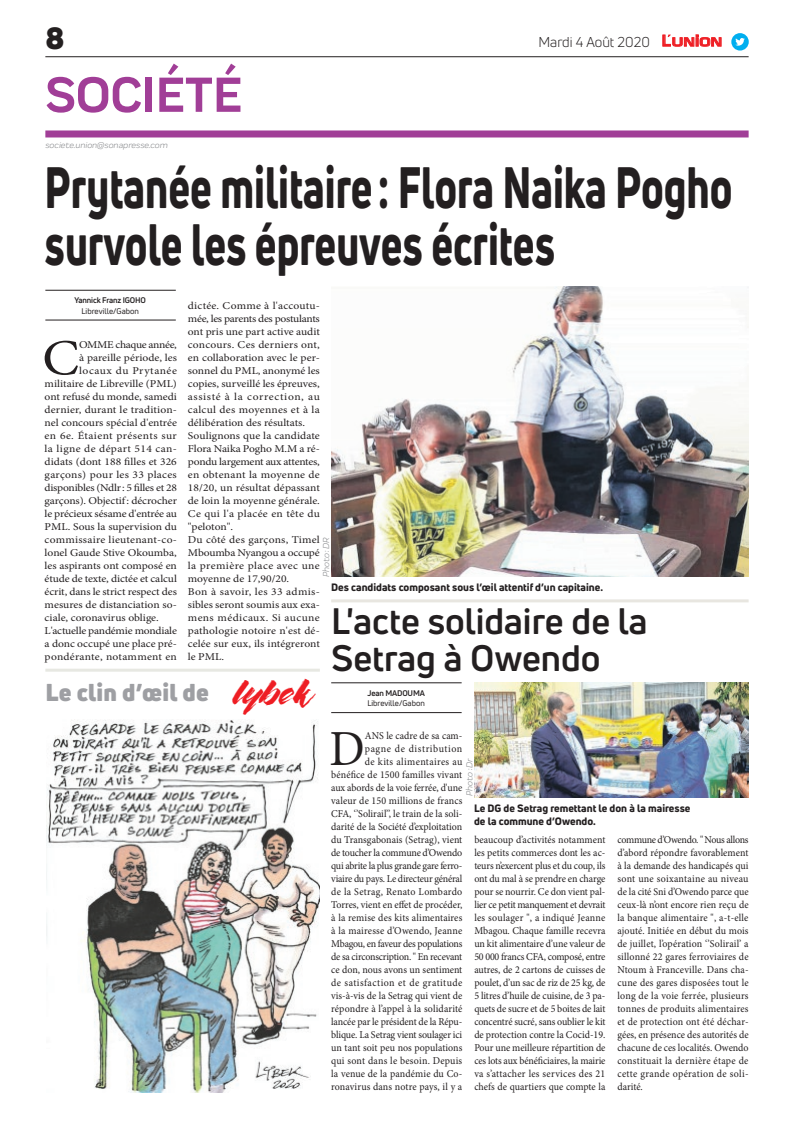
<style>
.page{position:relative;width:794px;height:1129px;background:#fff}
.page>*{position:absolute;margin:0;border:0;box-sizing:border-box;transform-origin:0 0}
.t1{font:800 57px/57px "Uni Neue";color:#231f20;scale:.72 1}
.t2{font:700 51px "Praktika";color:#a13e97}
.t3{font:50.5px "Minion Pro";color:#231f20;scale:1.1 1}
.t4{font:50.5px "Minion Pro";color:#231f20;scale:.95 1}
.t5{font:700 36px/37px "Uni Neue";color:#231f20}
.t6{font:900 30px "Uni Neue";color:#231f20}
.t7{font:900 23.9px "Uni Neue";letter-spacing:.01em;color:#9e9fa3}
.t8{font:14px "Uni Neue";color:#231f20}
.t9{font:10.5px/13px "Minion Pro";color:#231f20;text-align:justify;scale:.95 1}
.t10{font:10.5px/13px "Minion Pro";color:#231f20;scale:1.1 1}
.t11{font:800 10.5px/12.6px "Uni Neue";color:#231f20}
.t12{font:10.5px "Minion Pro";letter-spacing:.02em;color:#231f20;scale:1.1 1}
.t13{font:10.5px "Minion Pro";letter-spacing:-.02em;color:#231f20;scale:1.1 1}
.t14{font:10.5px "Minion Pro";letter-spacing:.035em;color:#231f20;scale:1.1 1}
.t15{font:10.5px "Minion Pro";letter-spacing:.025em;color:#231f20;scale:1.1 1}
.t16{font:10.5px "Minion Pro";letter-spacing:.03em;color:#231f20;scale:1.1 1}
.t17{font:10.5px "Minion Pro";letter-spacing:-.03em;color:#231f20;scale:1.1 1}
.t18{font:10.5px "Minion Pro";letter-spacing:.045em;color:#231f20;scale:1.1 1}
.t19{font:italic 9px "Praktika";color:#818386}
.t20{font:8px "Uni Neue";color:#231f20}
.t21{font:700 8px "Uni Neue";letter-spacing:-.02em;color:#231f20}
.s1{font-family:"Eurostile";font-weight:600;font-size:14.9px;color:#ee1d23}
.s2{font-family:"Eurostile";font-weight:600;font-size:11.4px;color:#ee1d23}
.s3{font-family:"The Flower City";font-weight:400;font-size:37.7px;color:#ee1d23}
</style>
<div class="page">
<hr style="left:45px;top:56px;width:703px;height:1px;background:#231f20">
<div style="left:45px;top:130px;width:703px;height:7px;background:#a13e97"></div>
<svg style="left:662px;top:34px;width:60px;height:13px"></svg>
<div style="left:731px;top:33px;width:17px;height:18px;background:#00aeef;border-radius:50%"></div>
<svg style="left:735px;top:38px;width:10px;height:8px"></svg>
<hr style="left:45px;top:668px;width:275px;height:3px;background:#e7e8e2">
<img style="left:46px;top:719px;width:274px;height:372px">
<hr style="left:45px;top:319px;width:131px;height:1px;background:#231f20">
<hr style="left:45px;top:290px;width:131px;height:1px;background:#231f20">
<img style="left:331px;top:286px;width:417px;height:290px">
<hr style="left:331px;top:712px;width:130px;height:1px;background:#231f20">
<hr style="left:331px;top:682px;width:130px;height:1px;background:#231f20">
<img style="left:474px;top:682px;width:274px;height:115px">
<hr style="left:331px;top:599px;width:417px;height:3px;background:#e8e6e0">
<h3 class="t6" style="left:45px;top:17px;width:21px">8</h3>
<h2 class="t2" style="left:45px;top:54px;width:198px">SOCIÉTÉ</h2>
<p class="t19" style="left:45px;top:139px;width:124px">societe.union@sonapresse.com</p>
<h3 class="t8" style="left:538px;top:33px;width:185px">Mardi 4 Août 2020 <span class="s1">L</span><span class="s2">UNION</span></h3>
<h1 class="t1" style="left:45px;top:158px;width:957px">Prytanée militaire: Flora Naika Pogho survole les épreuves écrites</h1>
<p class="t21" style="left:75px;top:295px;width:73px">Yannick Franz IGOHO</p>
<p class="t20" style="left:82px;top:306px;width:59px">Libreville/Gabon</p>
<p class="t10" style="left:188px;top:299px;width:121px">dictée. Comme à l'accoutu&shy;mée, les parents des postulants ont pris une part active audit concours. Ces derniers ont, en collaboration avec le per&shy;sonnel du PML, anonymé les copies, surveillé les épreuves, assisté à la correction, au calcul des moyennes et à la délibération des résultats.<br>Soulignons que la candidate<br>Flora Naika Pogho M.M a ré&shy;pondu largement aux attentes, en obtenant la moyenne de<br>18/20, un résultat dépassant de loin la moyenne générale.<br>Ce qui l'a placée en tête du "peloton".<br>Du côté des garçons, Timel<br>Mboumba Nyangou a occupé la première place avec une moyenne de 17,90/20.<br>Bon à savoir, les 33 admis&shy;sibles seront soumis aux exa&shy;mens médicaux. Si aucune pathologie notoire n'est dé&shy;celée sur eux, ils intégreront le PML.</p>
<h3 class="t3" style="left:42px;top:324px;width:35px">C</h3>
<p class="t17" style="left:79px;top:338px;width:90px">OMME chaque année,</p>
<p class="t10" style="left:79px;top:351px;width:90px">à pareille période, les</p>
<p class="t18" style="left:79px;top:364px;width:90px">locaux du Prytanée</p>
<p class="t10" style="left:45px;top:377px;width:122px">militaire de Libreville (PML)</p>
<p class="t10" style="left:45px;top:390px;width:122px">ont refusé du monde, samedi</p>
<p class="t10" style="left:45px;top:403px;width:122px">dernier, durant le tradition-</p>
<p class="t10" style="left:45px;top:416px;width:122px">nel concours spécial d'entrée</p>
<p class="t14" style="left:45px;top:429px;width:122px">en 6e. Étaient présents sur</p>
<p class="t16" style="left:45px;top:442px;width:122px">la ligne de départ 514 can-</p>
<p class="t10" style="left:45px;top:455px;width:122px">didats (dont 188 filles et 326</p>
<p class="t15" style="left:45px;top:468px;width:122px">garçons) pour les 33 places</p>
<p class="t13" style="left:45px;top:481px;width:122px">disponibles (Ndlr: 5 filles et 28</p>
<p class="t10" style="left:45px;top:494px;width:122px">garçons). Objectif: décrocher</p>
<p class="t10" style="left:45px;top:507px;width:122px">le précieux sésame d'entrée au</p>
<p class="t10" style="left:45px;top:520px;width:122px">PML. Sous la supervision du</p>
<p class="t12" style="left:45px;top:533px;width:122px">commissaire lieutenant-co-</p>
<p class="t10" style="left:45px;top:546px;width:122px">lonel Gaude Stive Okoumba,</p>
<p class="t10" style="left:45px;top:559px;width:122px">les aspirants ont composé en</p>
<p class="t10" style="left:45px;top:572px;width:122px">étude de texte, dictée et calcul</p>
<p class="t10" style="left:45px;top:585px;width:122px">écrit, dans le strict respect des</p>
<p class="t10" style="left:45px;top:598px;width:122px">mesures de distanciation so-</p>
<p class="t10" style="left:45px;top:611px;width:105px">ciale, coronavirus oblige.</p>
<p class="t10" style="left:45px;top:624px;width:122px">L'actuelle pandémie mondiale</p>
<p class="t10" style="left:45px;top:637px;width:122px">a donc occupé une place pré-</p>
<p class="t12" style="left:45px;top:650px;width:122px">pondérante, notamment en</p>
<p class="t19" style="left:320px;top:577px;width:41px;rotate:-90deg">Photo : DR</p>
<p class="t11" style="left:331px;top:580px;width:273px">Des candidats composant sous l’œil attentif d’un capitaine.</p>
<h3 class="t5" style="left:331px;top:602px;width:318px">L'acte solidaire de la<br>Setrag à Owendo</h3>
<p class="t21" style="left:367px;top:687px;width:59px">Jean MADOUMA</p>
<p class="t20" style="left:367px;top:698px;width:59px">Libreville/Gabon</p>
<h3 class="t7" style="left:45px;top:675px;width:265px">Le clin d’œil de <span class="s3">lybek</span></h3>
<p class="t9" style="left:331px;top:728px;width:140px;text-align:right">ANS le cadre de sa cam-<br>pagne de distribution<br>de kits alimentaires au bénéfice de 1500 familles vivant aux abords de la voie ferrée, d'une valeur de 150 millions de francs<br>CFA, ‘’Solirail’’, le train de la soli&shy;darité de la Société d’exploitation du Transgabonais (Setrag), vient de toucher la commune d’Owendo qui abrite la plus grande gare ferro&shy;viaire du pays. Le directeur général de la Setrag, Renato Lombardo<br>Torres, vient en effet de procéder, à la remise des kits alimentaires à la mairesse d’Owendo, Jeanne<br>Mbagou, en faveur des populations de sa circonscription. " En recevant ce don, nous avons un sentiment de satisfaction et de gratitude vis-à-vis de la Setrag qui vient de répondre à l’appel à la solidarité lancée par le président de la Répu&shy;blique. La Setrag vient soulager ici un tant soit peu nos populations qui sont dans le besoin. Depuis la venue de la pandémie du Co&shy;ronavirus dans notre pays, il y a</p>
<h3 class="t4" style="left:330px;top:714px;width:39px">D</h3>
<p class="t19" style="left:463px;top:795px;width:39px;rotate:-90deg">Photo : Dr</p>
<p class="t11" style="left:474px;top:801px;width:218px">Le DG de Setrag remettant le don à la mairesse de la commune d’Owendo.</p>
<p class="t9" style="left:474px;top:832px;width:140px">beaucoup d’activités notamment les petits commerces dont les ac&shy;teurs n’exercent plus et du coup, ils ont du mal à se prendre en charge pour se nourrir. Ce don vient pal&shy;lier ce petit manquement et devrait les soulager ", a indiqué Jeanne Mbagou. Chaque famille recevra un kit alimentaire d’une valeur de 50 000 francs CFA, composé, entre autres, de 2 cartons de cuisses de poulet, d’un sac de riz de 25 kg, de 5 litres d’huile de cuisine, de 3 pa&shy;quets de sucre et de 5 boites de lait concentré sucré, sans oublier le kit de protection contre la Cocid-19.<br>Pour une meilleure répartition de ces lots aux bénéficiaires, la mairie va s’attacher les services des 21 chefs de quartiers que compte la</p>
<p class="t9" style="left:617px;top:832px;width:140px">commune d’Owendo. " Nous allons d’abord répondre favorablement à la demande des handicapés qui sont une soixantaine au niveau de la cité Sni d’Owendo parce que ceux-là n’ont encore rien reçu de la banque alimentaire ", a-t-elle ajouté. Initiée en début du mois de juillet, l’opération ‘’Solirail’ a sillonné 22 gares ferroviaires de Ntoum à Franceville. Dans cha&shy;cune des gares disposées tout le long de la voie ferrée, plusieurs tonnes de produits alimentaires et de protection ont été déchar&shy;gées, en présence des autorités de chacune de ces localités. Owendo constituait la dernière étape de cette grande opération de soli&shy;darité.</p>
</div>
